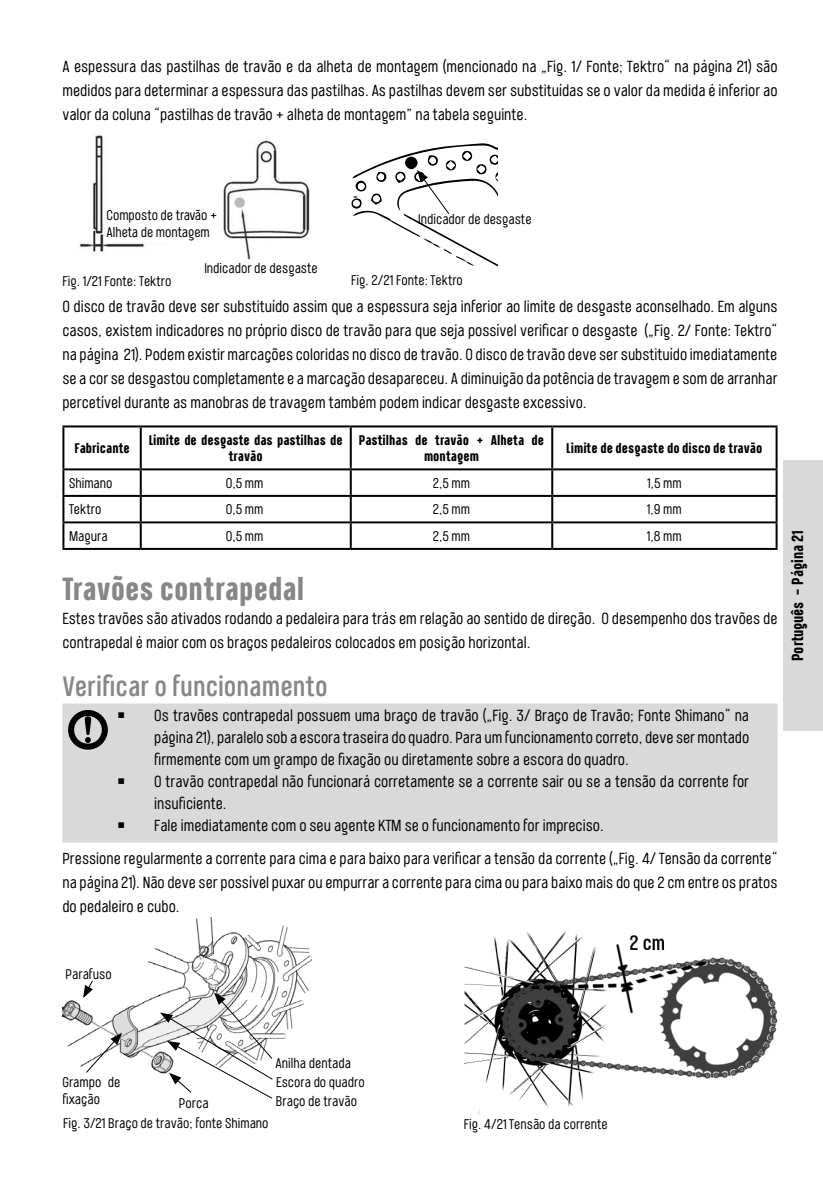
<style>
.page{position:relative;width:823px;height:1191px;background:#fff}
.page>*{position:absolute;margin:0;border:0;box-sizing:border-box;transform-origin:0 0}
.t1{font:700 32px "Port Condensed";color:#878787}
.t2{font:500 28px "Port Condensed";color:#878787}
.t3{font:16px/24px "Port Condensed";color:#000}
.t4{font:700 16px "Port Condensed";letter-spacing:-.01em;color:#000}
.t5{font:14px/16.8px "Port Condensed";color:#000}
.t6{font:700 14px/16.8px "Port Condensed";color:#000;text-align:center}
</style>
<div class="page">
<div style="left:782px;top:460px;width:40px;height:271px;background:#d9d9d9"></div>
<img style="left:79px;top:135px;width:231px;height:125px">
<svg style="left:351px;top:143px;width:146px;height:123px"></svg>
<hr style="left:62px;top:425px;width:79px;height:2px;background:#000">
<hr style="left:62px;top:427px;width:2px;height:41px;background:#000">
<hr style="left:141px;top:425px;width:209px;height:2px;background:#000">
<hr style="left:140px;top:427px;width:2px;height:41px;background:#000">
<hr style="left:350px;top:425px;width:202px;height:2px;background:#000">
<hr style="left:349px;top:427px;width:2px;height:41px;background:#000">
<hr style="left:552px;top:425px;width:225px;height:2px;background:#000">
<hr style="left:551px;top:427px;width:2px;height:41px;background:#000">
<hr style="left:775px;top:427px;width:2px;height:41px;background:#000">
<hr style="left:62px;top:468px;width:79px;height:2px;background:#000">
<hr style="left:62px;top:470px;width:2px;height:25px;background:#000">
<hr style="left:141px;top:468px;width:209px;height:2px;background:#000">
<hr style="left:140px;top:470px;width:2px;height:25px;background:#000">
<hr style="left:350px;top:468px;width:202px;height:2px;background:#000">
<hr style="left:349px;top:470px;width:2px;height:25px;background:#000">
<hr style="left:552px;top:468px;width:225px;height:2px;background:#000">
<hr style="left:551px;top:470px;width:2px;height:25px;background:#000">
<hr style="left:775px;top:470px;width:2px;height:25px;background:#000">
<hr style="left:62px;top:495px;width:79px;height:2px;background:#000">
<hr style="left:62px;top:497px;width:2px;height:24px;background:#000">
<hr style="left:141px;top:495px;width:209px;height:2px;background:#000">
<hr style="left:140px;top:497px;width:2px;height:24px;background:#000">
<hr style="left:350px;top:495px;width:202px;height:2px;background:#000">
<hr style="left:349px;top:497px;width:2px;height:24px;background:#000">
<hr style="left:552px;top:495px;width:225px;height:2px;background:#000">
<hr style="left:551px;top:497px;width:2px;height:24px;background:#000">
<hr style="left:775px;top:497px;width:2px;height:24px;background:#000">
<hr style="left:62px;top:521px;width:79px;height:2px;background:#000">
<hr style="left:62px;top:523px;width:2px;height:25px;background:#000">
<hr style="left:141px;top:521px;width:209px;height:2px;background:#000">
<hr style="left:140px;top:523px;width:2px;height:25px;background:#000">
<hr style="left:350px;top:521px;width:202px;height:2px;background:#000">
<hr style="left:349px;top:523px;width:2px;height:25px;background:#000">
<hr style="left:552px;top:521px;width:225px;height:2px;background:#000">
<hr style="left:551px;top:523px;width:2px;height:25px;background:#000">
<hr style="left:775px;top:523px;width:2px;height:25px;background:#000">
<hr style="left:62px;top:548px;width:79px;height:2px;background:#000">
<hr style="left:141px;top:548px;width:209px;height:2px;background:#000">
<hr style="left:350px;top:548px;width:202px;height:2px;background:#000">
<hr style="left:552px;top:548px;width:225px;height:2px;background:#000">
<div style="left:62px;top:703px;width:715px;height:139px;background:#d9d9d9"></div>
<svg style="left:64px;top:707px;width:47px;height:46px"></svg>
<img style="left:62px;top:917px;width:249px;height:156px">
<svg style="left:85px;top:1032px;width:37px;height:41px"></svg>
<svg style="left:83px;top:979px;width:11px;height:19px"></svg>
<svg style="left:160px;top:992px;width:113px;height:107px"></svg>
<img style="left:464px;top:931px;width:313px;height:183px">
<p class="t3" style="left:62px;top:54px;width:716px;text-align:justify">A espessura das pastilhas de travão e da alheta de montagem (mencionado na „Fig. 1/ Fonte; Tektro“ na página 21) são medidos para determinar a espessura das pastilhas. As pastilhas devem ser substituídas se o valor da medida é inferior ao valor da coluna “pastilhas de travão + alheta de montagem” na tabela seguinte.</p>
<p class="t5" style="left:106px;top:207px;width:112px">Composto de travão +<br>Alheta de montagem</p>
<p class="t5" style="left:62px;top:272px;width:110px">Fig. 1/21 Fonte: Tektro</p>
<p class="t5" style="left:204px;top:259px;width:115px">Indicador de desgaste</p>
<p class="t5" style="left:418px;top:210px;width:115px">Indicador de desgaste</p>
<p class="t5" style="left:351px;top:272px;width:113px">Fig. 2/21 Fonte: Tektro</p>
<p class="t3" style="left:62px;top:294px;width:716px;text-align:justify">O disco de travão deve ser substituído assim que a espessura seja inferior ao limite de desgaste aconselhado. Em alguns casos, existem indicadores no próprio disco de travão para que seja possível verificar o desgaste („Fig. 2/ Fonte: Tektro“ na página 21). Podem existir marcações coloridas no disco de travão. O disco de travão deve ser substituído imediatamente se a cor se desgastou completamente e a marcação desapareceu. A diminuição da potência de travagem e som de arranhar percetível durante as manobras de travagem também podem indicar desgaste excessivo.</p>
<p class="t6" style="left:74px;top:439px;width:57px">Fabricante</p>
<p class="t6" style="left:149px;top:431px;width:195px">Limite de desgaste das pastilhas de travão</p>
<p class="t6" style="left:358px;top:431px;width:187px">Pastilhas de travão + Alheta de montagem</p>
<p class="t6" style="left:566px;top:439px;width:197px">Limite de desgaste do disco de travão</p>
<p class="t5" style="left:69px;top:474px;width:45px">Shimano</p>
<p class="t5" style="left:226px;top:474px;width:39px">0,5 mm</p>
<p class="t5" style="left:432px;top:474px;width:39px">2,5 mm</p>
<p class="t5" style="left:646px;top:474px;width:36px">1,5 mm</p>
<p class="t5" style="left:69px;top:501px;width:34px">Tektro</p>
<p class="t5" style="left:226px;top:501px;width:39px">0,5 mm</p>
<p class="t5" style="left:432px;top:501px;width:39px">2,5 mm</p>
<p class="t5" style="left:646px;top:501px;width:36px">1,9 mm</p>
<p class="t5" style="left:69px;top:527px;width:40px">Magura</p>
<p class="t5" style="left:226px;top:527px;width:39px">0,5 mm</p>
<p class="t5" style="left:432px;top:527px;width:39px">2,5 mm</p>
<p class="t5" style="left:646px;top:527px;width:36px">1,8 mm</p>
<h1 class="t1" style="left:62px;top:568px;width:243px">Travões contrapedal</h1>
<p class="t3" style="left:62px;top:606px;width:716px">Estes travões são ativados rodando a pedaleira para trás em relação ao sentido de direção. O desempenho dos travões de contrapedal é maior com os braços pedaleiros colocados em posição horizontal.</p>
<h2 class="t2" style="left:62px;top:668px;width:266px">Verificar o funcionamento</h2>
<p class="t3" style="left:118px;top:703px;width:10px">￭</p>
<p class="t3" style="left:154px;top:704px;width:596px;line-height:22px;text-align:justify">Os travões contrapedal possuem uma braço de travão („Fig. 3/ Braço de Travão; Fonte Shimano“ na página 21), paralelo sob a escora traseira do quadro. Para um funcionamento correto, deve ser montado firmemente com um grampo de fixação ou diretamente sobre a escora do quadro.</p>
<p class="t3" style="left:118px;top:769px;width:10px">￭</p>
<p class="t3" style="left:154px;top:770px;width:596px;line-height:22px">O travão contrapedal não funcionará corretamente se a corrente sair ou se a tensão da corrente for insuficiente.</p>
<p class="t3" style="left:118px;top:813px;width:10px">￭</p>
<p class="t3" style="left:62px;top:809px;width:716px;line-height:33px;text-indent:92px">Fale imediatamente com o seu agente KTM se o funcionamento for impreciso.<br>Pressione regularmente a corrente para cima e para baixo para verificar a tensão da corrente („Fig. 4/ Tensão da corrente“</p>
<p class="t3" style="left:62px;top:870px;width:716px">na página 21). Não deve ser possível puxar ou empurrar a corrente para cima ou para baixo mais do que 2 cm entre os pratos do pedaleiro e cubo.</p>
<p class="t4" style="left:786px;top:661px;width:132px;rotate:-90deg">Português – Página 21</p>
<p class="t5" style="left:66px;top:965px;width:48px">Parafuso</p>
<p class="t5" style="left:275px;top:1054px;width:77px">Anilha dentada</p>
<p class="t5" style="left:62px;top:1074px;width:59px">Grampo de fixação</p>
<p class="t5" style="left:63px;top:1092px;width:207px;line-height:20.8px;text-indent:116px">Porca<br>Fig. 3/21 Braço de travão; fonte Shimano</p>
<p class="t5" style="left:276px;top:1073px;width:90px">Escora do quadro</p>
<p class="t5" style="left:276px;top:1092px;width:83px">Braço de travão</p>
<p class="t5" style="left:463px;top:1115px;width:145px">Fig. 4/21 Tensão da corrente</p>
</div>
